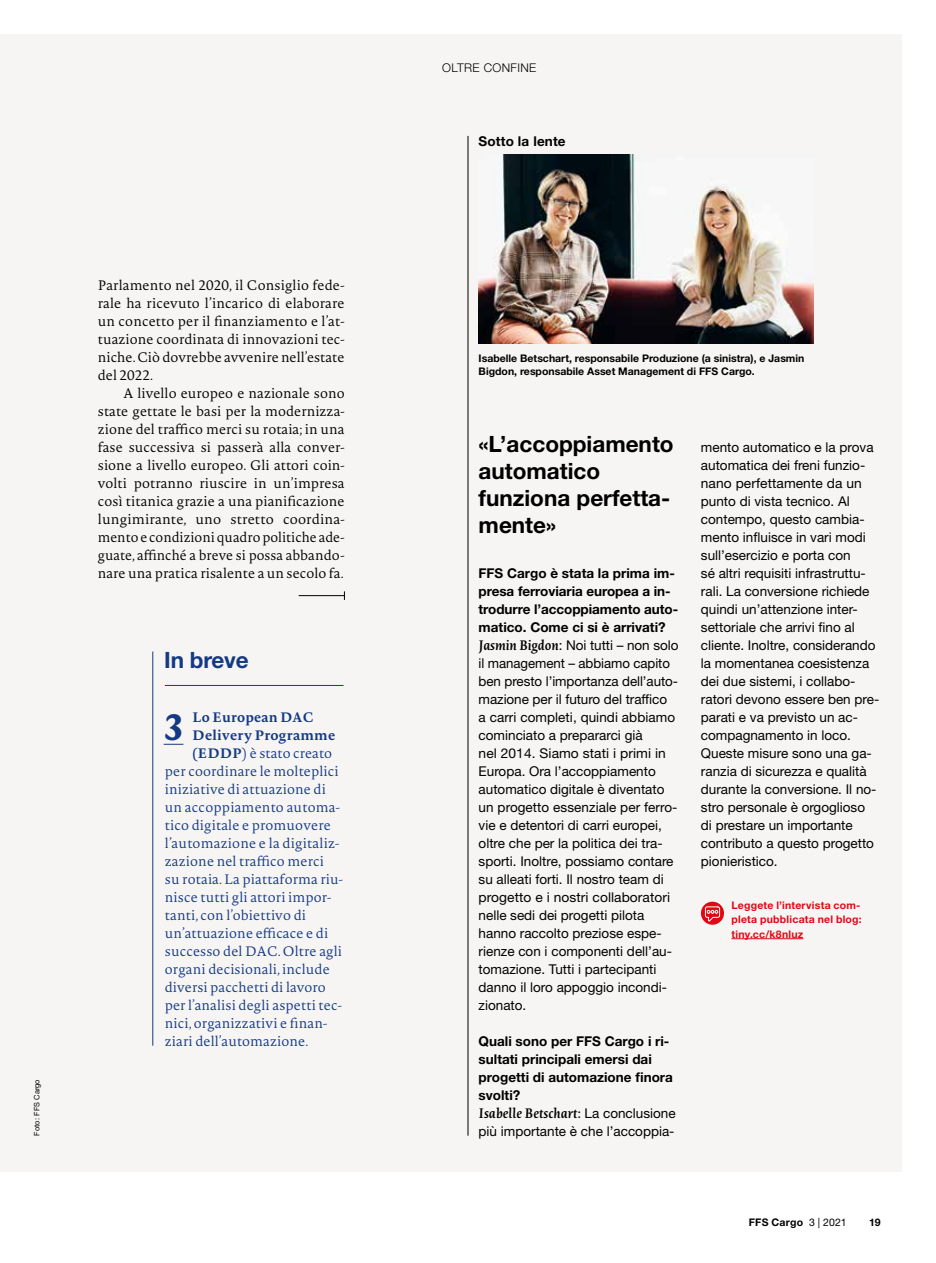
<style>
.page{position:relative;width:936px;height:1263px;background:#fff}
.page>*{position:absolute;margin:0;border:0;box-sizing:border-box;transform-origin:0 0}
.t1{font:italic 800 36px "Novel Pro";color:#143a84}
.t2{font:700 22.5px/27px "Helvetica Neue LT Std";color:#000}
.t3{font:700 22.5px "Helvetica Neue LT Std";letter-spacing:-.01em;color:#143a84}
.t4{font:13.5px/18px "Helvetica Neue LT Std";color:#000}
.t5{font:300 13.5px/18px "Novel Pro";letter-spacing:.005em;color:#000;text-align:justify}
.t6{font:300 13.5px "Novel Pro";letter-spacing:.01em;color:#143a84}
.t7{font:700 13.5px/18px "Helvetica Neue LT Std";color:#000}
.t8{font:italic 600 13.5px "Novel Pro";color:#000}
.t9{font:700 13.5px "Novel Pro";letter-spacing:.015em;color:#143a84}
.t10{font:300 12px "Helvetica Neue LT Std";letter-spacing:.03em;color:#000}
.t11{font:700 10.5px/13.5px "Helvetica Neue LT Std";color:#000}
.t12{font:700 10.5px/14.2px "Helvetica Neue LT Std";letter-spacing:.02em;color:#e30613}
.t13{font:700 10.5px "Helvetica Neue LT Std";letter-spacing:.02em;color:#000}
.t14{font:7.5px "Helvetica Neue LT Std";letter-spacing:.01em;color:#000}
.s1{font-weight:700}
.s2{font-family:"Novel Pro";font-weight:600;font-style:italic}
.s3{font-family:"Helvetica Neue LT Std";font-weight:400;font-style:normal}
.s4{font-weight:400}
</style>
<div class="page">
<div style="left:0;top:34px;width:901px;height:1138px;background:#f7f5f4"></div>
<hr style="left:467px;top:136px;width:1px;height:1000px;background:#000">
<hr style="left:731px;top:938px;width:72px;height:1px;background:#e30613">
<svg style="left:701px;top:902px;width:23px;height:23px"></svg>
<svg style="left:704px;top:906px;width:16px;height:17px"></svg>
<hr style="left:165px;top:685px;width:178px;height:1px;background:#143a84">
<hr style="left:152px;top:651px;width:1px;height:395px;background:#143a84">
<svg style="left:164px;top:744px;width:19px;height:1px"></svg>
<hr style="left:299px;top:595px;width:45px;height:1px;background:#000">
<img style="left:478px;top:155px;width:335px;height:189px">
<p class="t14" style="left:32px;top:1136px;width:58px;rotate:-90deg">Foto: FFS Cargo</p>
<p class="t5" style="left:98px;top:275px;width:248px">Parlamento nel 2020, il Consiglio fede&shy;rale ha ricevuto l’incarico di elaborare un concetto per il finanziamento e l’at&shy;tuazione coordinata di innovazioni tec&shy;niche. Ciò dovrebbe avvenire nell’estate del 2022.</p>
<p class="t5" style="left:98px;top:383px;width:248px;text-indent:26px">A livello europeo e nazionale sono state gettate le basi per la modernizza&shy;zione del traffico merci su rotaia; in una fase successiva si passerà alla conver&shy;sione a livello europeo. Gli attori coin&shy;volti potranno riuscire in un’impresa così titanica grazie a una pianificazione lungimirante, uno stretto coordina&shy;mento e condizioni quadro politiche ade&shy;guate, affinché a breve si possa abbando&shy;nare una pratica risalente a un secolo fa.</p>
<h2 class="t3" style="left:164px;top:646px;width:86px">In breve</h2>
<p class="t9" style="left:192px;top:706px;width:123px">Lo European DAC</p>
<p class="t9" style="left:192px;top:724px;width:144px">Delivery Programme</p>
<p class="t6" style="left:192px;top:743px;width:141px"><span class="s1">(EDDP</span>) è stato creato</p>
<p class="t6" style="left:165px;top:761px;width:175px">per coordinare le molteplici</p>
<p class="t6" style="left:165px;top:779px;width:162px">iniziative di attuazione di</p>
<p class="t6" style="left:165px;top:797px;width:176px">un accoppiamento automa-</p>
<p class="t6" style="left:165px;top:815px;width:167px">tico digitale e promuovere</p>
<p class="t6" style="left:165px;top:833px;width:176px">l’automazione e la digitaliz-</p>
<p class="t6" style="left:165px;top:851px;width:160px">zazione nel traffico merci</p>
<p class="t6" style="left:165px;top:869px;width:180px">su rotaia. La piattaforma riu-</p>
<p class="t6" style="left:165px;top:887px;width:168px">nisce tutti gli attori impor-</p>
<p class="t6" style="left:165px;top:905px;width:143px">tanti, con l’obiettivo di</p>
<p class="t6" style="left:165px;top:923px;width:165px">un’attuazione efficace e di</p>
<p class="t6" style="left:165px;top:941px;width:179px">successo del DAC. Oltre agli</p>
<p class="t6" style="left:165px;top:959px;width:166px">organi decisionali, include</p>
<p class="t6" style="left:165px;top:977px;width:162px">diversi pacchetti di lavoro</p>
<p class="t6" style="left:165px;top:995px;width:178px">per l’analisi degli aspetti tec-</p>
<p class="t6" style="left:165px;top:1013px;width:164px">nici, organizzativi e finan-</p>
<p class="t6" style="left:165px;top:1031px;width:145px">ziari dell’automazione.</p>
<h1 class="t1" style="left:164px;top:699px;width:22px">3</h1>
<p class="t10" style="left:442px;top:61px;width:96px">OLTRE CONFINE</p>
<p class="t7" style="left:478px;top:131px;width:88px">Sotto la lente</p>
<p class="t11" style="left:478px;top:351px;width:327px">Isabelle Betschart, responsabile Produzione (a sinistra), e Jasmin<br>Bigdon, responsabile Asset Management di FFS Cargo.</p>
<h2 class="t2" style="left:478px;top:430px;width:196px">«L’accoppiamento automatico funziona perfetta&shy;mente»</h2>
<p class="t4" style="left:478px;top:564px;width:201px"><span class="s1">FFS Cargo è stata la prima im&shy;presa ferroviaria europea a in&shy;trodurre l’accoppiamento auto&shy;matico. Come ci si è arrivati?<br></span><span class="s2">Jasmin Bigdon</span>: Noi tutti – non solo il management – abbiamo capito ben presto l’importanza dell’auto&shy;mazione per il futuro del traffico<br>a carri completi, quindi abbiamo cominciato a prepararci già<br>nel 2014. Siamo stati i primi in<br>Europa. Ora l’accoppiamento automatico digitale è diventato un progetto essenziale per ferro&shy;vie e detentori di carri europei, oltre che per la politica dei tra&shy;sporti. Inoltre, possiamo contare su alleati forti. Il nostro team di progetto e i nostri collaboratori nelle sedi dei progetti pilota hanno raccolto preziose espe&shy;rienze con i componenti dell’au&shy;tomazione. Tutti i partecipanti danno il loro appoggio incondi&shy;zionato.</p>
<p class="t7" style="left:478px;top:1031px;width:196px">Quali sono per FFS Cargo i ri&shy;sultati principali emersi dai progetti di automazione finora svolti?</p>
<p class="t8" style="left:478px;top:1102px;width:198px">Isabelle Betschart: <span class="s3">La conclusione</span></p>
<p class="t4" style="left:478px;top:1122px;width:197px">più importante è che l’accoppia-</p>
<p class="t4" style="left:701px;top:438px;width:180px">mento automatico e la prova automatica dei freni funzio&shy;nano perfettamente da un punto di vista tecnico. Al contempo, questo cambia&shy;mento influisce in vari modi sull’esercizio e porta con<br>sé altri requisiti infrastruttu&shy;rali. La conversione richiede quindi un’attenzione inter&shy;settoriale che arrivi fino al cliente. Inoltre, considerando la momentanea coesistenza dei due sistemi, i collabo&shy;ratori devono essere ben pre&shy;parati e va previsto un ac&shy;compagnamento in loco.<br>Queste misure sono una ga&shy;ranzia di sicurezza e qualità durante la conversione. Il no&shy;stro personale è orgoglioso di prestare un importante contributo a questo progetto pionieristico.</p>
<p class="t12" style="left:731px;top:898px;width:132px">Leggete l’intervista com&shy;pleta pubblicata nel blog: tiny.cc/k8nluz</p>
<p class="t13" style="left:748px;top:1215px;width:99px">FFS Cargo <span class="s4">3 | 2021</span></p>
<p class="t11" style="left:869px;top:1215px;width:13px">19</p>
</div>
